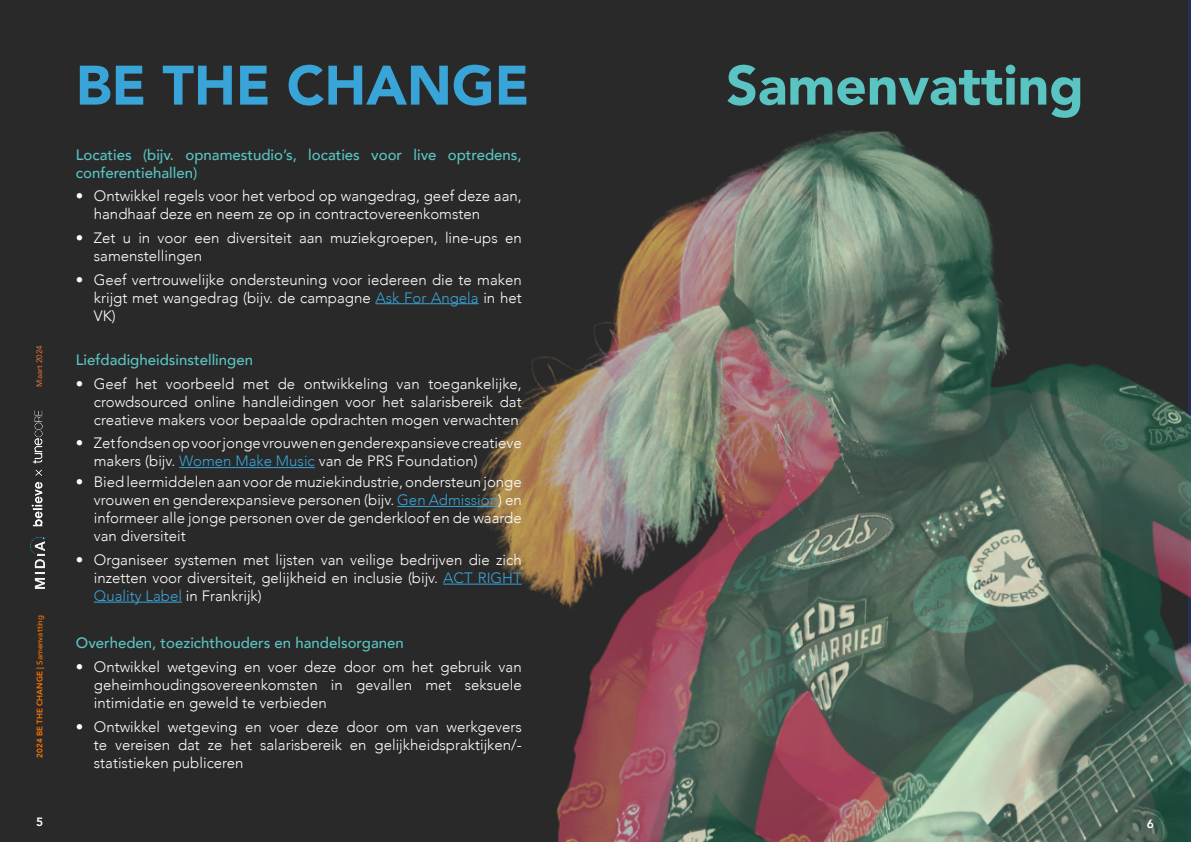
<style>
.page{position:relative;width:1191px;height:842px;background:#292929}
.page>*{position:absolute;margin:0;border:0;box-sizing:border-box;transform-origin:0 0}
.t1{font:900 55px "Avenir";color:#5ac4c2}
.t2{font:900 55px "Avenir";color:#39a4d8}
.t3{font:300 15px/18px "Avenir";color:#fff;text-align:justify}
.t4{font:500 15px/18px "Avenir";color:#5ac4c2}
.t5{font:800 12px "Avenir";color:#fff}
.t6{font:800 8px "Avenir";color:#f70}
.t7{font:500 8px "Avenir";color:#d86d38}
.s1{font-weight:500}
.s2{color:#39a4d8}
</style>
<div class="page">
<img style="left:478px;top:130px;width:62px;height:712px">
<img style="left:540px;top:123px;width:651px;height:719px">
<img style="left:593px;top:124px;width:598px;height:718px">
<img style="left:30px;top:538px;width:15px;height:50px">
<img style="left:29px;top:407px;width:18px;height:123px">
<hr style="left:375px;top:303px;width:103px;height:1px;background:#39a4d8">
<hr style="left:179px;top:467px;width:136px;height:1px;background:#39a4d8">
<hr style="left:397px;top:506px;width:101px;height:1px;background:#39a4d8">
<hr style="left:443px;top:584px;width:79px;height:1px;background:#39a4d8">
<hr style="left:94px;top:602px;width:88px;height:1px;background:#39a4d8">
<p class="t7" style="left:32px;top:387px;width:43px;rotate:-90deg">Maart 2024</p>
<p class="t6" style="left:34px;top:757px;width:144px;rotate:-90deg">2024 BE THE CHANGE | <span class="s1">Samenvatting</span></p>
<h1 class="t2" style="left:76px;top:38px;width:455px">BE THE CHANGE</h1>
<h1 class="t1" style="left:726px;top:38px;width:359px">Samenvatting</h1>
<p class="t4" style="left:76px;top:145px;width:447px">Locaties (bijv. opnamestudio’s, locaties voor live optredens, conferentiehallen)</p>
<p class="t3" style="left:94px;top:187px;width:429px;text-indent:-18px">• Ontwikkel regels voor het verbod op wangedrag, geef deze aan, handhaaf deze en neem ze op in contractovereenkomsten</p>
<p class="t3" style="left:94px;top:229px;width:429px;text-indent:-18px">• Zet u in voor een diversiteit aan muziekgroepen, line-ups en samenstellingen</p>
<p class="t3" style="left:94px;top:270px;width:429px;text-indent:-18px">• Geef vertrouwelijke ondersteuning voor iedereen die te maken krijgt met wangedrag (bijv. de campagne <span class="s2">Ask For Angela</span> in het VK)</p>
<p class="t4" style="left:76px;top:350px;width:179px">Liefdadigheidsinstellingen</p>
<p class="t3" style="left:94px;top:375px;width:429px;text-indent:-18px">• Geef het voorbeeld met de ontwikkeling van toegankelijke, crowdsourced online handleidingen voor het salarisbereik dat creatieve makers voor bepaalde opdrachten mogen verwachten</p>
<p class="t3" style="left:94px;top:434px;width:429px;text-indent:-18px">• Zet fondsen op voor jonge vrouwen en genderexpansieve creatieve makers (bijv. <span class="s2">Women Make Music</span> van de PRS Foundation)</p>
<p class="t3" style="left:94px;top:473px;width:429px;text-indent:-18px">• Bied leermiddelen aan voor de muziekindustrie, ondersteun jonge vrouwen en genderexpansieve personen (bijv. <span class="s2">Gen Admission</span>) en informeer alle jonge personen over de genderkloof en de waarde van diversiteit</p>
<p class="t3" style="left:94px;top:551px;width:429px;text-indent:-18px">• Organiseer systemen met lijsten van veilige bedrijven die zich inzetten voor diversiteit, gelijkheid en inclusie (bijv. <span class="s2">ACT RIGHT Quality Label</span> in Frankrijk)</p>
<p class="t4" style="left:76px;top:633px;width:329px">Overheden, toezichthouders en handelsorganen</p>
<p class="t3" style="left:94px;top:658px;width:429px;text-indent:-18px">• Ontwikkel wetgeving en voer deze door om het gebruik van geheimhoudingsovereenkomsten in gevallen met seksuele intimidatie en geweld te verbieden</p>
<p class="t3" style="left:94px;top:717px;width:429px;text-indent:-18px">• Ontwikkel wetgeving en voer deze door om van werkgevers te vereisen dat ze het salarisbereik en gelijkheidspraktijken/- statistieken publiceren</p>
<p class="t5" style="left:36px;top:812px;width:9px">5</p>
<p class="t5" style="left:1147px;top:815px;width:9px">6</p>
</div>
